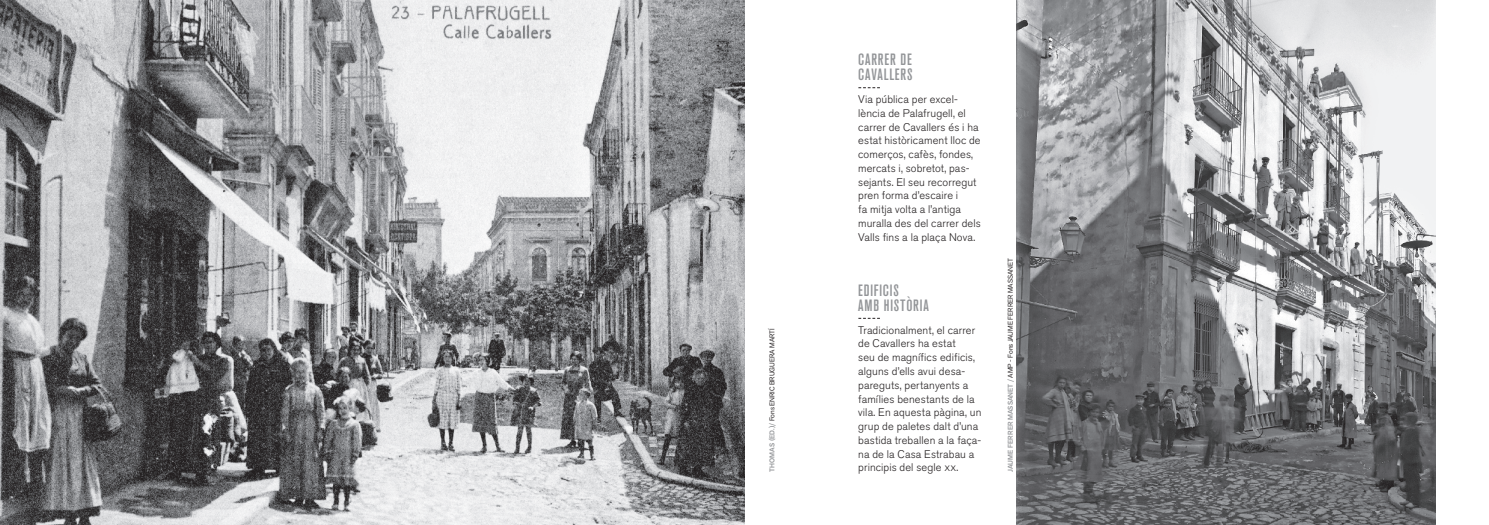
<style>
.page{position:relative;width:1489px;height:525px;background:#fff}
.page>*{position:absolute;margin:0;border:0;box-sizing:border-box;transform-origin:0 0}
.t1{font:500 condensed 16.25px/15px "Akzidenz Grotesk BQ";letter-spacing:.05em;color:#939598}
.t2{font:300 11px/13.8px "Akzidenz Grotesk BQ";letter-spacing:.01em;color:#231f20}
.t3{font:6.88px "Akzid Grtsk Next";color:#231f20}
.s1{font-weight:500;color:#939598}
.s2{font-family:"Akzidenz Grotesk BQ Light SC";font-weight:400}
</style>
<div class="page">
<svg style="left:858px;top:87px;width:21px;height:1px"></svg>
<svg style="left:858px;top:318px;width:21px;height:1px"></svg>
<img style="left:1016px;top:0;width:419px;height:524px">
<img style="left:0;top:0;width:744px;height:524px">
<p class="t3" style="left:767px;top:471px;width:145px;rotate:-90deg"><span class="s1">THOMAS (ED.)/</span> Fons ENRIC BRUGUERA MARTÍ</p>
<h1 class="t1" style="left:858px;top:51px;width:56px">CARRER DE<br>CAVALLERS</h1>
<p class="t2" style="left:858px;top:93px;width:124px">Via pública per excel· lència de Palafrugell, el carrer de Cavallers és i ha estat històricament lloc de comerços, cafès, fondes, mercats i, sobretot, pas· sejants. El seu recorregut pren forma d’escaire i<br>fa mitja volta a l’antiga muralla des del carrer dels<br>Valls fins a la plaça Nova.</p>
<h1 class="t1" style="left:858px;top:282px;width:72px">EDIFICIS<br>AMB HISTÒRIA</h1>
<p class="t2" style="left:858px;top:323px;width:125px">Tradicionalment, el carrer de Cavallers ha estat<br>seu de magnífics edificis, alguns d’ells avui desa· pareguts, pertanyents a famílies benestants de la vila. En aquesta pàgina, un grup de paletes dalt d’una bastida treballen a la faça· na de la Casa Estrabau a principis del segle <span class="s2">xx</span>.</p>
<p class="t3" style="left:1005px;top:471px;width:215px;rotate:-90deg"><span class="s1">JAUME FERRER MASSANET /</span> AMP - Fons JAUME FERRER MASSANET</p>
</div>
